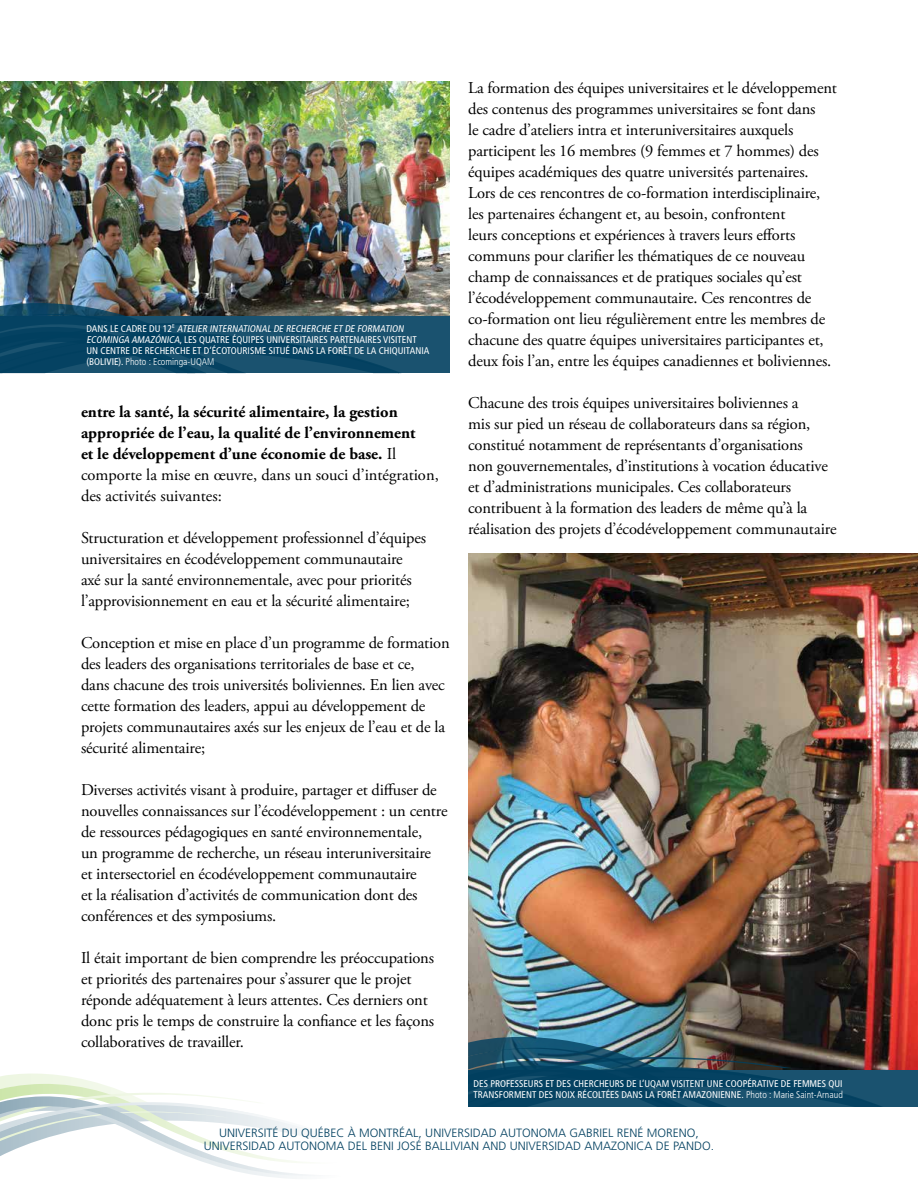
<style>
.page{position:relative;width:918px;height:1188px;background:#fff}
.page>*{position:absolute;margin:0;border:0;box-sizing:border-box;transform-origin:0 0}
.t1{font:16.5px/21px "Adobe Garamond Pro";letter-spacing:-.01em;color:#000}
.t2{font:700 16.5px/21px "Adobe Garamond Pro";color:#000}
.t3{font:300 12px/13.5px "Frutiger";color:#003f5f;text-align:center}
.t4{font:condensed 9.75px/11.2px "Frutiger";color:#fff}
.s1{font-style:italic}
.s2{font-weight:300}
.s3{font-weight:400}
</style>
<div class="page">
<svg style="left:0;top:1073px;width:311px;height:105px"></svg>
<img style="left:468px;top:553px;width:450px;height:518px">
<img style="left:0;top:81px;width:450px;height:235px">
<div style="left:0;top:316px;width:450px;height:57px;background:#1a526f"></div>
<svg style="left:0;top:302px;width:402px;height:71px"></svg>
<div style="left:468px;top:1071px;width:450px;height:36px;background:#1a526f"></div>
<img style="left:468px;top:1035px;width:415px;height:72px">
<p class="t4" style="left:86px;top:323px;width:344px">Da n s l e c a d r e d u 1 2 <sup>e</sup> <span class="s1">ATELIER INTERNATIONAL DE RECHERCHE ET DE FORMATION ECOMINGA AMAZÓNICA</span>, les quatre équipes universitaires partenaires visitent un centre de recherche et d’écotourisme situé dans la forêt de la Chiquitania (Bolivie). <span class="s2">Photo : Ecominga-UQAM</span></p>
<p class="t2" style="left:81px;top:401px;width:359px">entre la santé, la sécurité alimentaire, la gestion appropriée de l’eau, la qualité de l’environnement<br>et le développement d’une économie de base. <span class="s3">Il comporte la mise en œuvre, dans un souci d’intégration, des activités suivantes:</span></p>
<p class="t1" style="left:81px;top:528px;width:347px">Structuration et développement professionnel d’équipes universitaires en écodéveloppement communautaire axé sur la santé environnementale, avec pour priorités l’approvisionnement en eau et la sécurité alimentaire;</p>
<p class="t1" style="left:81px;top:633px;width:370px">Conception et mise en place d’un programme de formation des leaders des organisations territoriales de base et ce,<br>dans chacune des trois universités boliviennes. En lien avec cette formation des leaders, appui au développement de projets communautaires axés sur les enjeux de l’eau et de la sécurité alimentaire;</p>
<p class="t1" style="left:81px;top:780px;width:368px">Diverses activités visant à produire, partager et diffuser de nouvelles connaissances sur l’écodéveloppement : un centre de ressources pédagogiques en santé environnementale,<br>un programme de recherche, un réseau interuniversitaire<br>et intersectoriel en écodéveloppement communautaire<br>et la réalisation d’activités de communication dont des conférences et des symposiums.</p>
<p class="t1" style="left:81px;top:948px;width:355px">Il était important de bien comprendre les préoccupations et priorités des partenaires pour s’assurer que le projet réponde adéquatement à leurs attentes. Ces derniers ont donc pris le temps de construire la confiance et les façons collaboratives de travailler.</p>
<p class="t1" style="left:468px;top:78px;width:370px">La formation des équipes universitaires et le développement des contenus des programmes universitaires se font dans<br>le cadre d’ateliers intra et interuniversitaires auxquels participent les 16 membres (9 femmes et 7 hommes) des équipes académiques des quatre universités partenaires.<br>Lors de ces rencontres de co-formation interdisciplinaire, les partenaires échangent et, au besoin, confrontent<br>leurs conceptions et expériences à travers leurs efforts communs pour clarifier les thématiques de ce nouveau champ de connaissances et de pratiques sociales qu’est l’écodéveloppement communautaire. Ces rencontres de co-formation ont lieu régulièrement entre les membres de chacune des quatre équipes universitaires participantes et, deux fois l’an, entre les équipes canadiennes et boliviennes.</p>
<p class="t1" style="left:468px;top:393px;width:370px">Chacune des trois équipes universitaires boliviennes a<br>mis sur pied un réseau de collaborateurs dans sa région, constitué notamment de représentants d’organisations<br>non gouvernementales, d’institutions à vocation éducative et d’administrations municipales. Ces collaborateurs contribuent à la formation des leaders de même qu’à la réalisation des projets d’écodéveloppement communautaire</p>
<p class="t4" style="left:474px;top:1078px;width:371px;text-align:right">visitent une coopérative de femmes qui<br>transforment des noix récoltées dans la forêt amazonienne. <span class="s2">Photo : Marie Saint-Arnaud</span></p>
<p class="t4" style="left:474px;top:1078px;width:178px">Des professeurs et des chercheurs de l’UQAM</p>
<p class="t3" style="left:204px;top:1126px;width:512px">UNIVERSITÉ DU QU ÉBEC À MONTRÉAL, UNIVERSIDAD AUTONOMA GABRIEL RENÉ MORENO,<br>UNIVERSIDAD AUTONOMA DEL BENI JOSÉ BALLIVIAN AND UNIVERSIDAD AMAZONICA DE PANDO.</p>
</div>
